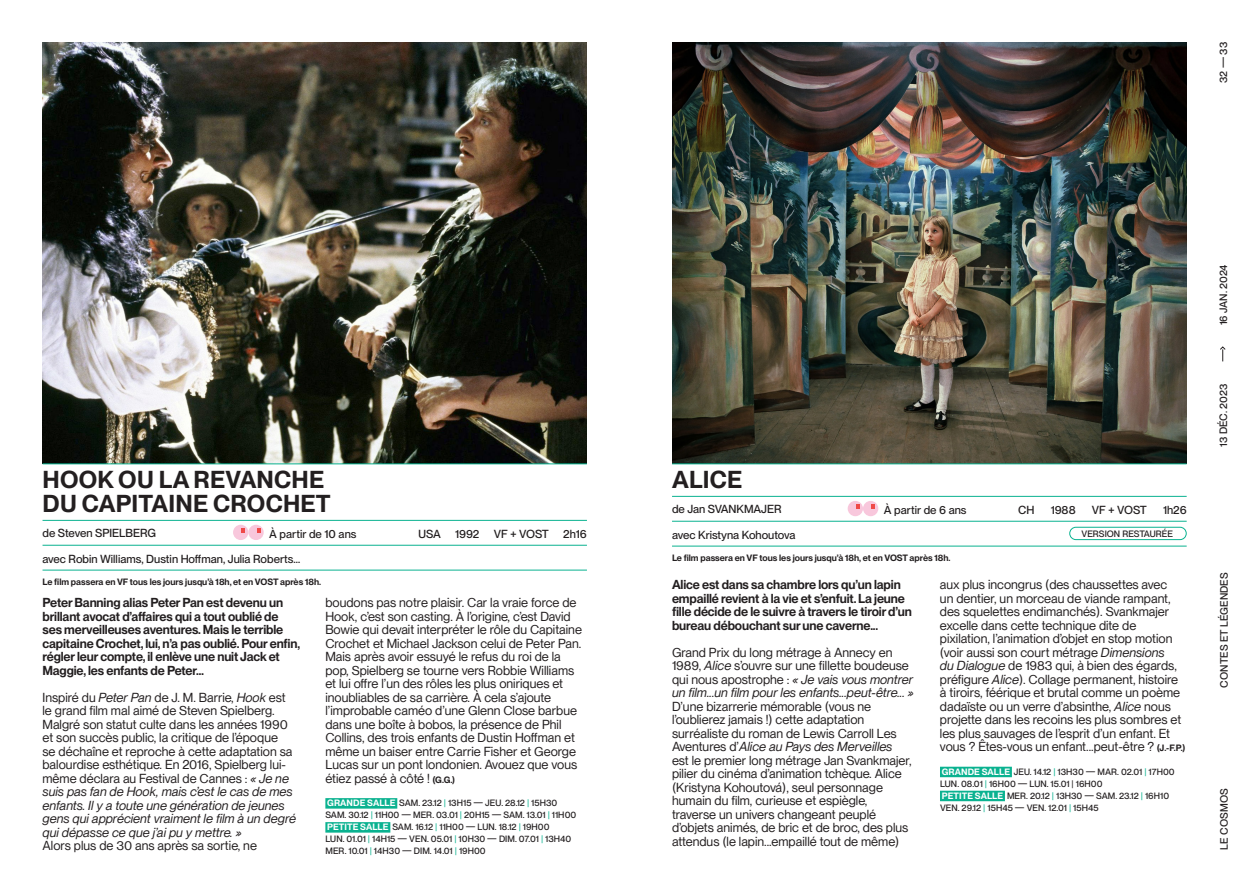
<style>
.page{position:relative;width:1259px;height:893px;background:#fff}
.page>*{position:absolute;margin:0;border:0;box-sizing:border-box;transform-origin:0 0}
.t1{font:600 24px "PP Neue Montreal";letter-spacing:.01em;color:#231f20}
.TEXTE_COURANT{font:12.75px/13.5px "PP Neue Montreal TT";color:#231f20}
.TEXTE_COURANT-2{font:600 12.75px/13.5px "PP Neue Montreal";letter-spacing:-.01em;color:#231f20}
.t2{font:500 11.55px "PP Neue Montreal";color:#231f20}
.t3{font:500 10.5px "PP Neue Montreal";color:#231f20}
.t4{font:500 9px/12px "PP Neue Montreal";color:#231f20}
.t5{font:600 9px "PP Neue Montreal";color:#231f20}
.s1{font-style:italic}
.s2{font-family:"PP Neue Montreal";font-weight:600;font-size:9px}
.s3{font-weight:600;color:#fff}
.s4{color:#0ab290}
</style>
<div class="page">
<svg style="left:1220px;top:346px;width:6px;height:15px"></svg>
<div style="left:940px;top:767px;width:72px;height:10px;background:#0ab290"></div>
<div style="left:940px;top:791px;width:65px;height:10px;background:#0ab290"></div>
<div style="left:325px;top:798px;width:72px;height:11px;background:#0ab290"></div>
<div style="left:325px;top:822px;width:65px;height:11px;background:#0ab290"></div>
<img style="left:672px;top:43px;width:514px;height:420px">
<img style="left:43px;top:43px;width:544px;height:420px">
<hr style="left:672px;top:463px;width:514px;height:1px;background:#0ab290">
<hr style="left:672px;top:496px;width:514px;height:1px;background:#0ab290">
<hr style="left:672px;top:521px;width:514px;height:1px;background:#0ab290">
<hr style="left:672px;top:546px;width:514px;height:1px;background:#0ab290">
<div style="left:1069px;top:527px;width:117px;height:13px;border:1px solid #0ab290;border-radius:6px"></div>
<hr style="left:43px;top:463px;width:544px;height:1px;background:#0ab290">
<hr style="left:43px;top:520px;width:544px;height:1px;background:#0ab290">
<hr style="left:43px;top:545px;width:544px;height:1px;background:#0ab290">
<hr style="left:43px;top:570px;width:544px;height:1px;background:#0ab290">
<div style="left:847px;top:501px;width:16px;height:15px;background:#f8c7dc;border-radius:50%"></div>
<div style="left:863px;top:501px;width:15px;height:15px;background:#f8c7dc;border-radius:50%"></div>
<svg style="left:856px;top:504px;width:3px;height:5px"></svg>
<svg style="left:871px;top:504px;width:4px;height:5px"></svg>
<div style="left:233px;top:525px;width:15px;height:15px;background:#f8c7dc;border-radius:50%"></div>
<div style="left:248px;top:525px;width:16px;height:15px;background:#f8c7dc;border-radius:50%"></div>
<svg style="left:241px;top:528px;width:4px;height:4px"></svg>
<svg style="left:257px;top:528px;width:3px;height:4px"></svg>
<p class="t1" style="left:43px;top:465px;width:283px">HOOK OU LA REVANCHE</p>
<p class="t1" style="left:43px;top:489px;width:289px">DU CAPITAINE CROCHET</p>
<p class="t2" style="left:43px;top:526px;width:115px">de Steven SPIELBERG</p>
<p class="t2" style="left:43px;top:552px;width:259px">avec Robin Williams, Dustin Hoffman, Julia Roberts…</p>
<p class="t5" style="left:43px;top:577px;width:280px">Le film passera en VF tous les jours jusqu’à 18h, et en VOST après 18h.</p>
<p class="t2" style="left:269px;top:527px;width:89px">À partir de 10 ans</p>
<p class="t2" style="left:418px;top:527px;width:170px">USA 1992 VF + VOST 2h16</p>
<p class="TEXTE_COURANT-2" style="left:43px;top:596px;width:259px">Peter Banning alias Peter Pan est devenu un brillant avocat d’affaires qui a tout oublié de ses merveilleuses aventures. Mais le terrible capitaine Crochet, lui, n’a pas oublié. Pour enfin, régler leur compte, il enlève une nuit Jack et Maggie, les enfants de Peter…</p>
<p class="TEXTE_COURANT" style="left:43px;top:691px;width:255px">Inspiré du <span class="s1">Peter Pan</span> de J. M. Barrie, <span class="s1">Hook</span> est le grand film mal aimé de Steven Spielberg.<br>Malgré son statut culte dans les années 1990 et son succès public, la critique de l’époque<br>se déchaîne et reproche à cette adaptation sa balourdise esthétique. En 2016, Spielberg lui&shy;même déclara au Festival de Cannes : <span class="s1">« Je ne suis pas fan de Hook, mais c’est le cas de mes enfants. Il y a toute une génération de jeunes gens qui apprécient vraiment le film à un degré qui dépasse ce que j’ai pu y mettre. »</span></p>
<p class="TEXTE_COURANT" style="left:43px;top:839px;width:216px">Alors plus de 30 ans après sa sortie, ne</p>
<p class="TEXTE_COURANT" style="left:325px;top:596px;width:258px">boudons pas notre plaisir. Car la vraie force de Hook, c’est son casting. À l’origine, c’est David Bowie qui devait interpréter le rôle du Capitaine Crochet et Michael Jackson celui de Peter Pan.<br>Mais après avoir essuyé le refus du roi de la pop, Spielberg se tourne vers Robbie Williams et lui offre l’un des rôles les plus oniriques et inoubliables de sa carrière. À cela s’ajoute l’improbable caméo d’une Glenn Close barbue dans une boîte à bobos, la présence de Phil Collins, des trois enfants de Dustin Hoffman et même un baiser entre Carrie Fisher et George Lucas sur un pont londonien. Avouez que vous étiez passé à côté ! <span class="s2">(G.G.)</span></p>
<p class="t4" style="left:327px;top:797px;width:232px"><span class="s3">GRANDE SALLE</span> SAM. 23.12 <span class="s4">|</span> 13H15 — JEU. 28.12 <span class="s4">|</span> 15H30</p>
<p class="t4" style="left:325px;top:809px;width:252px">SAM. 30.12 <span class="s4">|</span> 11H00 — MER. 03.01 <span class="s4">|</span> 20H15 — SAM. 13.01 <span class="s4">|</span> 11H00</p>
<p class="t4" style="left:327px;top:821px;width:224px"><span class="s3">PETITE SALLE</span> SAM. 16.12 <span class="s4">|</span> 11H00 — LUN. 18.12 <span class="s4">|</span> 19H00</p>
<p class="t4" style="left:325px;top:833px;width:247px">LUN. 01.01 <span class="s4">|</span> 14H15 — VEN. 05.01 <span class="s4">|</span> 10H30 — DIM. 07.01 <span class="s4">|</span> 13H40<br>MER. 10.01 <span class="s4">|</span> 14H30 — DIM. 14.01 <span class="s4">|</span> 19H00</p>
<p class="t3" style="left:1217px;top:83px;width:42px;rotate:-90deg">32 — 33</p>
<p class="t1" style="left:672px;top:465px;width:72px">ALICE</p>
<p class="t2" style="left:672px;top:502px;width:111px">de Jan SVANKMAJER</p>
<p class="t2" style="left:672px;top:528px;width:125px">avec Kristyna Kohoutova</p>
<p class="t4" style="left:1081px;top:527px;width:93px">VERSION RESTAURÉE</p>
<p class="t5" style="left:672px;top:553px;width:280px">Le film passera en VF tous les jours jusqu’à 18h, et en VOST après 18h.</p>
<p class="t2" style="left:884px;top:503px;width:84px">À partir de 6 ans</p>
<p class="t2" style="left:1018px;top:503px;width:18px">CH</p>
<p class="t2" style="left:1050px;top:503px;width:26px">1988</p>
<p class="t2" style="left:1091px;top:503px;width:57px">VF + VOST</p>
<p class="t2" style="left:1163px;top:503px;width:25px">1h26</p>
<p class="TEXTE_COURANT-2" style="left:672px;top:578px;width:241px">Alice est dans sa chambre lors qu’un lapin empaillé revient à la vie et s’enfuit. La jeune fille décide de le suivre à travers le tiroir d’un bureau débouchant sur une caverne...</p>
<p class="TEXTE_COURANT" style="left:672px;top:646px;width:243px">Grand Prix du long métrage à Annecy en 1989, <span class="s1">Alice</span> s’ouvre sur une fillette boudeuse qui nous apostrophe : <span class="s1">« Je vais vous montrer un film...un film pour les enfants...peut-être... »</span></p>
<p class="TEXTE_COURANT" style="left:672px;top:700px;width:241px">D’une bizarrerie mémorable (vous ne l’oublierez jamais !) cette adaptation surréaliste du roman de Lewis Carroll Les Aventures d’<span class="s1">Alice au Pays des Merveilles </span>est le premier long métrage Jan Svankmajer, pilier du cinéma d’animation tchèque. Alice (Kristyna Kohoutová), seul personnage humain du film, curieuse et espiègle, traverse un univers changeant peuplé d’objets animés, de bric et de broc, des plus attendus (le lapin...empaillé tout de même)</p>
<p class="TEXTE_COURANT" style="left:940px;top:578px;width:247px">aux plus incongrus (des chaussettes avec<br>un dentier, un morceau de viande rampant, des squelettes endimanchés). Svankmajer excelle dans cette technique dite de pixilation, l’animation d’objet en stop motion (voir aussi son court métrage <span class="s1">Dimensions<br>du Dialogue</span> de 1983 qui, à bien des égards, préfigure <span class="s1">Alice</span>). Collage permanent, histoire à tiroirs, féérique et brutal comme un poème dadaïste ou un verre d’absinthe, <span class="s1">Alice</span> nous projette dans les recoins les plus sombres et les plus sauvages de l’esprit d’un enfant. Et vous ? Êtes-vous un enfant...peut-être ? <span class="s2">(J.-F.P.)</span></p>
<p class="t4" style="left:942px;top:766px;width:234px"><span class="s3">GRANDE SALLE</span> JEU. 14.12 <span class="s4">|</span> 13H30 — MAR. 02.01 <span class="s4">|</span> 17H00</p>
<p class="t4" style="left:940px;top:778px;width:164px">LUN. 08.01 <span class="s4">|</span> 16H00 — LUN. 15.01 | 16H00</p>
<p class="t4" style="left:942px;top:790px;width:229px"><span class="s3">PETITE SALLE</span> MER. 20.12 <span class="s4">|</span> 13H30 — SAM. 23.12 <span class="s4">|</span> 16H10</p>
<p class="t4" style="left:940px;top:802px;width:160px">VEN. 29.12 <span class="s4">|</span> 15H45 — VEN. 12.01 <span class="s4">|</span> 15H45</p>
<p class="t3" style="left:1217px;top:325px;width:62px;rotate:-90deg">16 JAN. 2024</p>
<p class="t3" style="left:1217px;top:446px;width:64px;rotate:-90deg">13 DÉC. 2023</p>
<p class="t3" style="left:1217px;top:688px;width:117px;rotate:-90deg">CONTES ET LÉGENDES</p>
<p class="t3" style="left:1217px;top:849px;width:63px;rotate:-90deg">LE COSMOS</p>
</div>
